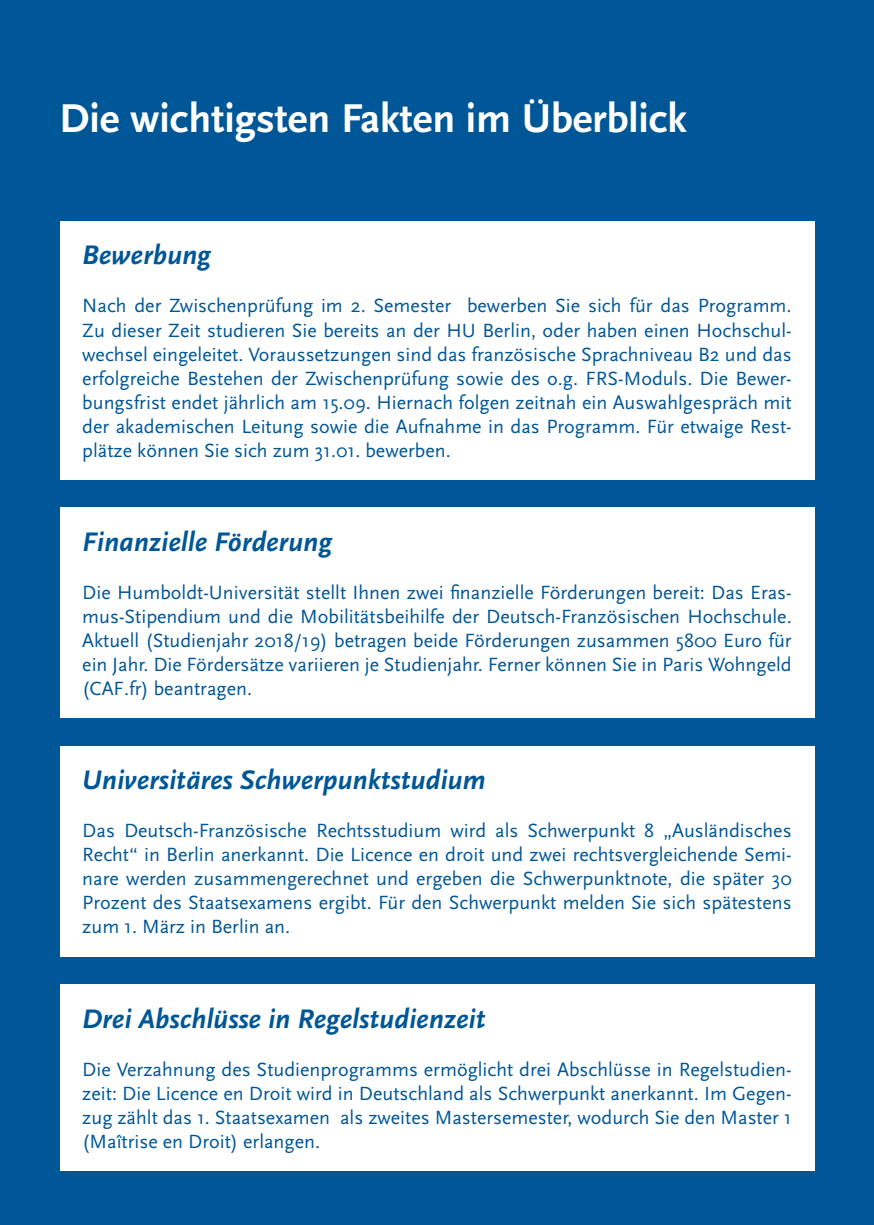
<style>
.page{position:relative;width:874px;height:1225px;background:#fff}
.page>*{position:absolute;margin:0;border:0;box-sizing:border-box;transform-origin:0 0}
.t1{font:42px "Scala Sans Bold LF";color:#fff}
.t2{font:italic 700 28px "Scala Sans";color:#005797}
.t3{font:20px/24px "Scala Sans";color:#005797;text-align:justify}
</style>
<div class="page">
<div style="left:0;top:0;width:873px;height:1225px;background:#005797"></div>
<div style="left:60px;top:221px;width:754px;height:258px;background:#fff"></div>
<div style="left:60px;top:507px;width:754px;height:210px;background:#fff"></div>
<div style="left:60px;top:746px;width:754px;height:210px;background:#fff"></div>
<div style="left:60px;top:984px;width:754px;height:186px;background:#fff"></div>
<p class="t1" style="left:60px;top:95px;width:629px">Die wichtigsten Fakten im Überblick</p>
<p class="t2" style="left:82px;top:240px;width:130px">Bewerbung</p>
<p class="t3" style="left:82px;top:294px;width:710px">Nach der Zwischenprüfung im 2. Semester bewerben Sie sich für das Programm.<br>Zu dieser Zeit studieren Sie bereits an der HU Berlin, oder haben einen Hochschul&shy;wechsel eingeleitet. Voraussetzungen sind das französische Sprachniveau B2 und das erfolgreiche Bestehen der Zwischenprüfung sowie des o.g. FRS-Moduls. Die Bewer&shy;bungsfrist endet jährlich am 15.09. Hiernach folgen zeitnah ein Auswahlgespräch mit der akademischen Leitung sowie die Aufnahme in das Programm. Für etwaige Rest&shy;plätze können Sie sich zum 31.01. bewerben.</p>
<p class="t2" style="left:82px;top:526px;width:251px">Finanzielle Förderung</p>
<p class="t3" style="left:82px;top:581px;width:710px">Die Humboldt-Universität stellt Ihnen zwei finanzielle Förderungen bereit: Das Eras&shy;mus-Stipendium und die Mobilitätsbeihilfe der Deutsch-Französischen Hochschule.<br>Aktuell (Studienjahr 2018/19) betragen beide Förderungen zusammen 5800 Euro für ein Jahr. Die Fördersätze variieren je Studienjahr. Ferner können Sie in Paris Wohngeld (CAF.fr) beantragen.</p>
<p class="t2" style="left:82px;top:765px;width:404px">Universitäres Schwerpunktstudium</p>
<p class="t3" style="left:82px;top:819px;width:710px">Das Deutsch-Französische Rechtsstudium wird als Schwerpunkt 8 „Ausländisches Recht“ in Berlin anerkannt. Die Licence en droit und zwei rechtsvergleichende Semi&shy;nare werden zusammengerechnet und ergeben die Schwerpunktnote, die später 30<br>Prozent des Staatsexamens ergibt. Für den Schwerpunkt melden Sie sich spätestens zum 1. März in Berlin an.</p>
<p class="t2" style="left:82px;top:1003px;width:404px">Drei Abschlüsse in Regelstudienzeit</p>
<p class="t3" style="left:82px;top:1057px;width:710px">Die Verzahnung des Studienprogramms ermöglicht drei Abschlüsse in Regelstudien&shy;zeit: Die Licence en Droit wird in Deutschland als Schwerpunkt anerkannt. Im Gegen&shy;zug zählt das 1. Staatsexamen als zweites Mastersemester, wodurch Sie den Master 1 (Maîtrise en Droit) erlangen.</p>
</div>
